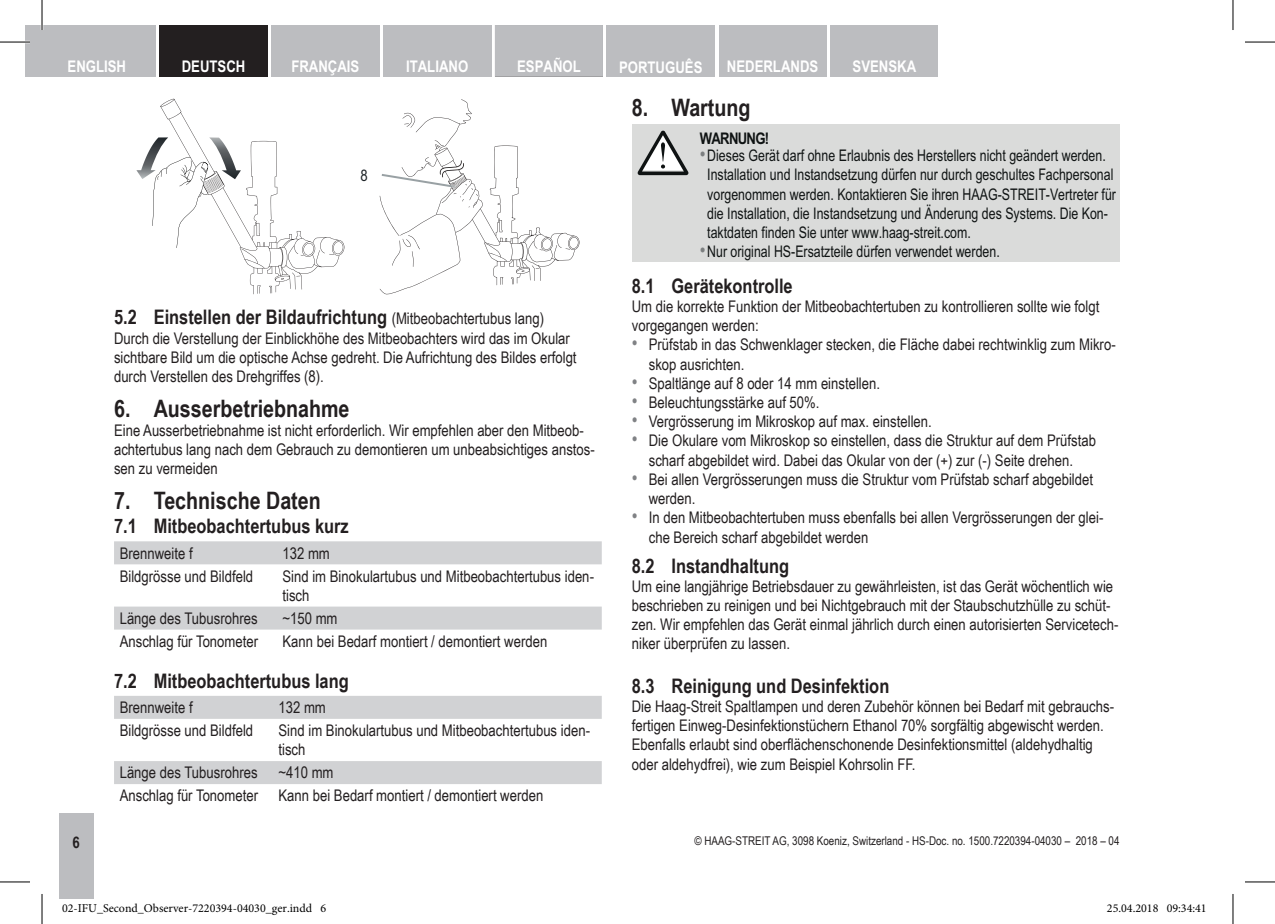
<style>
.page{position:relative;width:1275px;height:924px;background:#fff}
.page>*{position:absolute;margin:0;border:0;box-sizing:border-box;transform-origin:0 0}
.Subtitle{font:700 24px "Arial Narrow";color:#231f20}
.Sub-Subtitle{font:700 20px "Arial Narrow";color:#231f20}
.t1{font:20px "Arial Narrow";color:#7c7f80}
.Standard{font:16px/19.2px "Arial Narrow";color:#231f20}
.t2{font:16px/19.2px "Arial Narrow";color:#0f1313;scale:.94 1}
.Table_Standard{font:16px/19.2px "Arial Narrow";color:#231f20}
.t3{font:700 16px "Arial Narrow";color:#fff}
.t4{font:700 16px "Arial Narrow";color:#231f20}
.t5{font:16px "Arial Narrow";color:#1d2327}
.t6{font:12px "Arial Narrow";color:#231f20}
.t7{font:12px "Minion Pro";color:#000}
.s1{font-weight:400;font-size:16px}
.s2{font-weight:700}
.s3{font-size:20px;color:#808285}
</style>
<div class="page">
<div style="left:59px;top:813px;width:34px;height:85px;background:#bcbdc0"></div>
<div style="left:25px;top:25px;width:131px;height:52px;background:#bcbdc0"></div>
<div style="left:607px;top:25px;width:108px;height:52px;background:#bcbdc0"></div>
<div style="left:495px;top:25px;width:108px;height:52px;background:#bcbdc0"></div>
<div style="left:383px;top:25px;width:108px;height:52px;background:#bcbdc0"></div>
<div style="left:271px;top:25px;width:108px;height:52px;background:#bcbdc0"></div>
<div style="left:718px;top:25px;width:108px;height:52px;background:#bcbdc0"></div>
<div style="left:159px;top:25px;width:108px;height:52px;background:#231f20"></div>
<div style="left:830px;top:25px;width:108px;height:52px;background:#bcbdc0"></div>
<img style="left:136px;top:146px;width:16px;height:33px">
<svg style="left:152px;top:99px;width:192px;height:195px"></svg>
<svg style="left:380px;top:99px;width:199px;height:195px"></svg>
<svg style="left:114px;top:541px;width:488px;height:88px"></svg>
<svg style="left:114px;top:696px;width:488px;height:87px"></svg>
<div style="left:632px;top:124px;width:487px;height:137px;background:#dadbda"></div>
<svg style="left:637px;top:130px;width:51px;height:45px"></svg>
<hr style="left:0;top:41px;width:30px;height:2px;background:#fff">
<hr style="left:41px;top:0;width:2px;height:30px;background:#fff">
<hr style="left:0;top:42px;width:30px;height:1px;background:#000">
<hr style="left:1245px;top:42px;width:30px;height:1px;background:#000">
<hr style="left:0;top:881px;width:30px;height:1px;background:#000">
<hr style="left:1245px;top:881px;width:30px;height:1px;background:#000">
<hr style="left:42px;top:0;width:1px;height:30px;background:#000">
<hr style="left:42px;top:893px;width:1px;height:30px;background:#000">
<hr style="left:1232px;top:0;width:1px;height:30px;background:#000">
<hr style="left:1232px;top:893px;width:1px;height:30px;background:#000">
<div style="left:62px;top:903px;width:6px;height:9px;border:1px solid #fff;border-radius:50%"></div>
<svg style="left:63px;top:903px;width:5px;height:9px"></svg>
<div style="left:1166px;top:903px;width:6px;height:9px;border:1px solid #fff;border-radius:50%"></div>
<svg style="left:1167px;top:903px;width:5px;height:9px"></svg>
<p class="t3" style="left:68px;top:54px;width:60px">ENGLISH</p>
<p class="t3" style="left:182px;top:54px;width:65px">DEUTSCH</p>
<p class="t3" style="left:291px;top:54px;width:70px">FRANÇAIS</p>
<p class="t3" style="left:406px;top:54px;width:64px">ITALIANO</p>
<p class="t3" style="left:517px;top:54px;width:65px">ESPAÑOL</p>
<p class="t3" style="left:619px;top:55px;width:85px">PORTUGUÊS</p>
<p class="t3" style="left:727px;top:54px;width:93px">NEDERLANDS</p>
<p class="t3" style="left:852px;top:54px;width:65px">SVENSKA</p>
<p class="t5" style="left:360px;top:163px;width:9px">8</p>
<p class="t4" style="left:72px;top:830px;width:9px">6</p>
<p class="Sub-Subtitle" style="left:114px;top:302px;width:431px">5.2 Einstellen der Bildaufrichtung <span class="s1">(Mitbeobachtertubus lang)</span></p>
<p class="Standard" style="left:114px;top:327px;width:464px">Durch die Verstellung der Einblickhöhe des Mitbeobachters wird das im Okular sichtbare Bild um die optische Achse gedreht. Die Aufrichtung des Bildes erfolgt durch Verstellen des Drehgriffes (8).</p>
<p class="Subtitle" style="left:114px;top:390px;width:237px">6. Ausserbetriebnahme</p>
<p class="Standard" style="left:114px;top:420px;width:481px">Eine Ausserbetriebnahme ist nicht erforderlich. Wir empfehlen aber den Mitbeob&shy;achtertubus lang nach dem Gebrauch zu demontieren um unbeabsichtiges anstos&shy;sen zu vermeiden</p>
<p class="Subtitle" style="left:114px;top:482px;width:208px">7. Technische Daten</p>
<p class="Sub-Subtitle" style="left:114px;top:511px;width:236px">7.1 Mitbeobachtertubus kurz</p>
<p class="Table_Standard" style="left:120px;top:542px;width:74px">Brennweite f</p>
<p class="Table_Standard" style="left:282px;top:542px;width:49px">132 mm</p>
<p class="Table_Standard" style="left:120px;top:565px;width:135px">Bildgrösse und Bildfeld</p>
<p class="Table_Standard" style="left:282px;top:565px;width:313px">Sind im Binokulartubus und Mitbeobachtertubus iden&shy;tisch</p>
<p class="Table_Standard" style="left:120px;top:607px;width:139px">Länge des Tubusrohres</p>
<p class="Table_Standard" style="left:282px;top:607px;width:57px">~150 mm</p>
<p class="Table_Standard" style="left:120px;top:630px;width:140px">Anschlag für Tonometer</p>
<p class="Table_Standard" style="left:282px;top:630px;width:266px">Kann bei Bedarf montiert / demontiert werden</p>
<p class="Sub-Subtitle" style="left:114px;top:665px;width:236px">7.2 Mitbeobachtertubus lang</p>
<p class="Table_Standard" style="left:120px;top:697px;width:74px">Brennweite f</p>
<p class="Table_Standard" style="left:278px;top:697px;width:49px">132 mm</p>
<p class="Table_Standard" style="left:120px;top:720px;width:135px">Bildgrösse und Bildfeld</p>
<p class="Table_Standard" style="left:278px;top:720px;width:313px">Sind im Binokulartubus und Mitbeobachtertubus iden&shy;tisch</p>
<p class="Table_Standard" style="left:120px;top:762px;width:139px">Länge des Tubusrohres</p>
<p class="Table_Standard" style="left:278px;top:762px;width:57px">~410 mm</p>
<p class="Table_Standard" style="left:120px;top:785px;width:140px">Anschlag für Tonometer</p>
<p class="Table_Standard" style="left:278px;top:785px;width:266px">Kann bei Bedarf montiert / demontiert werden</p>
<p class="Subtitle" style="left:632px;top:90px;width:120px">8. Wartung</p>
<p class="t2" style="left:707px;top:129px;width:425px;line-height:17.4px;text-indent:-7px"><span class="s2">WARNUNG!<br></span>Dieses Gerät darf ohne Erlaubnis des Herstellers nicht geändert werden.</p>
<p class="t2" style="left:707px;top:164px;width:436px">Installation und Instandsetzung dürfen nur durch geschultes Fachpersonal vorgenommen werden. Kontaktieren Sie ihren HAAG-STREIT-Vertreter für die Installation, die Instandsetzung und Änderung des Systems. Die Kon&shy;taktdaten finden Sie unter www.haag-streit.com.<br>Nur original HS-Ersatzteile dürfen verwendet werden.</p>
<p class="t1" style="left:700px;top:139px;width:7px">•</p>
<p class="t1" style="left:700px;top:235px;width:7px">•</p>
<p class="Sub-Subtitle" style="left:632px;top:270px;width:162px">8.1 Gerätekontrolle</p>
<p class="Standard" style="left:632px;top:296px;width:469px">Um die korrekte Funktion der Mitbeobachtertuben zu kontrollieren sollte wie folgt vorgegangen werden:</p>
<p class="Standard" style="left:649px;top:334px;width:468px;text-indent:-17px"><span class="s3">•</span> Prüfstab in das Schwenklager stecken, die Fläche dabei rechtwinklig zum Mikro&shy;skop ausrichten.</p>
<p class="Standard" style="left:632px;top:373px;width:250px"><span class="s3">•</span> Spaltlänge auf 8 oder 14 mm einstellen.</p>
<p class="Standard" style="left:632px;top:392px;width:189px"><span class="s3">•</span> Beleuchtungsstärke auf 50%.</p>
<p class="Standard" style="left:632px;top:411px;width:301px"><span class="s3">•</span> Vergrösserung im Mikroskop auf max. einstellen.</p>
<p class="Standard" style="left:632px;top:430px;width:466px;text-align:center"><span class="s3">•</span> Die Okulare vom Mikroskop so einstellen, dass die Struktur auf dem Prüfstab scharf abgebildet wird. Dabei das Okular von der (+) zur (-) Seite drehen.</p>
<p class="Standard" style="left:649px;top:469px;width:446px;text-indent:-17px"><span class="s3">•</span> Bei allen Vergrösserungen muss die Struktur vom Prüfstab scharf abgebildet werden.</p>
<p class="Standard" style="left:649px;top:507px;width:456px;text-indent:-17px"><span class="s3">•</span> In den Mitbeobachtertuben muss ebenfalls bei allen Vergrösserungen der glei&shy;che Bereich scharf abgebildet werden</p>
<p class="Sub-Subtitle" style="left:632px;top:550px;width:159px">8.2 Instandhaltung</p>
<p class="Standard" style="left:632px;top:575px;width:488px">Um eine langjährige Betriebsdauer zu gewährleisten, ist das Gerät wöchentlich wie beschrieben zu reinigen und bei Nichtgebrauch mit der Staubschutzhülle zu schüt&shy;zen. Wir empfehlen das Gerät einmal jährlich durch einen autorisierten Servicetech&shy;niker überprüfen zu lassen.</p>
<p class="Sub-Subtitle" style="left:632px;top:670px;width:259px">8.3 Reinigung und Desinfektion</p>
<p class="Standard" style="left:632px;top:695px;width:484px">Die Haag-Streit Spaltlampen und deren Zubehör können bei Bedarf mit gebrauchs&shy;fertigen Einweg-Desinfektionstüchern Ethanol 70% sorgfältig abgewischt werden.<br>Ebenfalls erlaubt sind oberflächenschonende Desinfektionsmittel (aldehydhaltig oder aldehydfrei), wie zum Beispiel Kohrsolin FF.</p>
<p class="t6" style="left:694px;top:831px;width:426px">© HAAG‑STREIT AG, 3098 Koeniz, Switzerland - HS-Doc. no. 1500.7220394-04030 – 2018 – 04</p>
<p class="t7" style="left:62px;top:899px;width:266px">02-IFU_Second_Observer-7220394-04030_ger.indd 6</p>
<p class="t7" style="left:1107px;top:899px;width:101px">25.04.2018 09:34:41</p>
</div>
